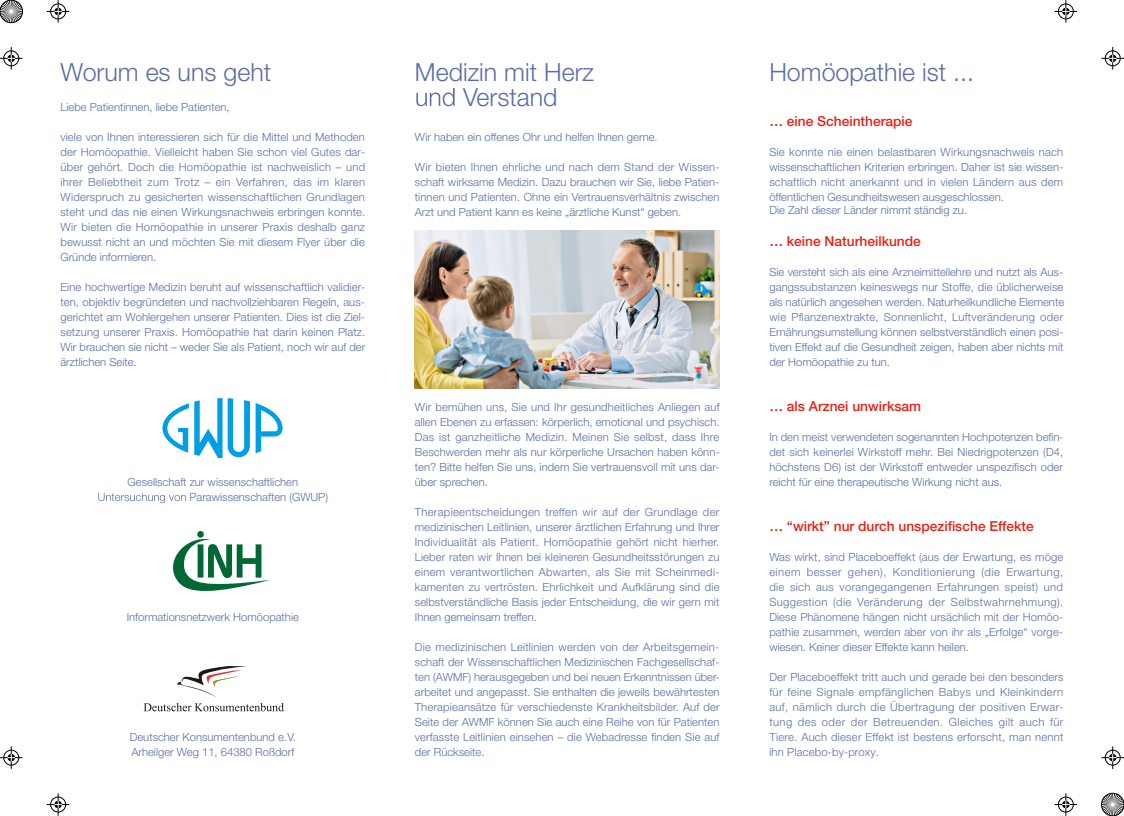
<style>
.page{position:relative;width:1124px;height:816px;background:#fff}
.page>*{position:absolute;margin:0;border:0;box-sizing:border-box;transform-origin:0 0}
.t1{font:300 25px/25px "Helvetica Neue LT Pro";color:#5a6ea5;text-align:center}
.t2{font:500 13.75px "Helvetica Neue LT Pro";color:#e52217}
.t3{font:300 11.25px/15px "Helvetica Neue LT Pro";color:#5a6ea5;text-align:justify}
</style>
<div class="page">
<svg style="left:173px;top:531px;width:97px;height:60px"></svg>
<svg style="left:144px;top:703px;width:140px;height:8px"></svg>
<svg style="left:177px;top:666px;width:70px;height:31px"></svg>
<svg style="left:416px;top:88px;width:38px;height:18px"></svg>
<svg style="left:98px;top:493px;width:88px;height:10px"></svg>
<img style="left:415px;top:231px;width:304px;height:157px">
<svg style="left:162px;top:398px;width:121px;height:60px"></svg>
<svg style="left:47px;top:0;width:22px;height:23px"></svg>
<svg style="left:1054px;top:0;width:23px;height:23px"></svg>
<svg style="left:47px;top:793px;width:22px;height:23px"></svg>
<svg style="left:1054px;top:793px;width:23px;height:23px"></svg>
<svg style="left:0;top:47px;width:22px;height:23px"></svg>
<svg style="left:0;top:746px;width:22px;height:23px"></svg>
<svg style="left:1101px;top:47px;width:23px;height:23px"></svg>
<svg style="left:1101px;top:746px;width:23px;height:23px"></svg>
<svg style="left:0;top:0;width:23px;height:24px"></svg>
<svg style="left:1101px;top:792px;width:23px;height:24px"></svg>
<h1 class="t1" style="left:60px;top:59px;width:212px">Worum es uns geht</h1>
<p class="t3" style="left:60px;top:99px;width:171px">Liebe Patientinnen, liebe Patienten,</p>
<p class="t3" style="left:60px;top:129px;width:306px">viele von Ihnen interessieren sich für die Mittel und Methoden der Homöopathie. Vielleicht haben Sie schon viel Gutes dar&shy;über gehört. Doch die Homöopathie ist nachweislich – und ihrer Beliebtheit zum Trotz – ein Verfahren, das im klaren Widerspruch zu gesicherten wissenschaftlichen Grundlagen steht und das nie einen Wirkungsnachweis erbringen konnte.<br>Wir bieten die Homöopathie in unserer Praxis deshalb ganz bewusst nicht an und möchten Sie mit diesem Flyer über die Gründe informieren.</p>
<p class="t3" style="left:60px;top:279px;width:306px">Eine hochwertige Medizin beruht auf wissenschaftlich validier&shy;ten, objektiv begründeten und nachvollziehbaren Regeln, aus&shy;gerichtet am Wohlergehen unserer Patienten. Dies ist die Ziel&shy;setzung unserer Praxis. Homöopathie hat darin keinen Platz.<br>Wir brauchen sie nicht – weder Sie als Patient, noch wir auf der ärztlichen Seite.</p>
<p class="t3" style="left:189px;top:474px;width:140px;text-indent:-62px">Gesellschaft zur wissenschaftlichen<br>Parawissenschaften (GWUP)</p>
<p class="t3" style="left:127px;top:609px;width:174px">Informationsnetzwerk Homöopathie</p>
<p class="t3" style="left:130px;top:729px;width:168px">Deutscher Konsumentenbund e.V.<br>Arheilger Weg 11, 64380 Roßdorf</p>
<h1 class="t1" style="left:415px;top:59px;width:181px">Medizin mit Herz<br>Verstand</h1>
<p class="t3" style="left:415px;top:129px;width:244px">Wir haben ein offenes Ohr und helfen Ihnen gerne.</p>
<p class="t3" style="left:415px;top:159px;width:306px">Wir bieten Ihnen ehrliche und nach dem Stand der Wissen&shy;schaft wirksame Medizin. Dazu brauchen wir Sie, liebe Patien&shy;tinnen und Patienten. Ohne ein Vertrauensverhältnis zwischen Arzt und Patient kann es keine „ärztliche Kunst“ geben.</p>
<p class="t3" style="left:415px;top:399px;width:306px">Wir bemühen uns, Sie und Ihr gesundheitliches Anliegen auf allen Ebenen zu erfassen: körperlich, emotional und psychisch.<br>Das ist ganzheitliche Medizin. Meinen Sie selbst, dass Ihre Beschwerden mehr als nur körperliche Ursachen haben könn&shy;ten? Bitte helfen Sie uns, indem Sie vertrauensvoll mit uns dar&shy;über sprechen.</p>
<p class="t3" style="left:415px;top:504px;width:306px">Therapieentscheidungen treffen wir auf der Grundlage der medizinischen Leitlinien, unserer ärztlichen Erfahrung und Ihrer Individualität als Patient. Homöopathie gehört nicht hierher.<br>Lieber raten wir Ihnen bei kleineren Gesundheitsstörungen zu einem verantwortlichen Abwarten, als Sie mit Scheinmedi&shy;kamenten zu vertrösten. Ehrlichkeit und Aufklärung sind die selbstverständliche Basis jeder Entscheidung, die wir gern mit Ihnen gemeinsam treffen.</p>
<p class="t3" style="left:415px;top:639px;width:306px">Die medizinischen Leitlinien werden von der Arbeitsgemein&shy;schaft der Wissenschaftlichen Medizinischen Fachgesellschaf&shy;ten (AWMF) herausgegeben und bei neuen Erkenntnissen über&shy;arbeitet und angepasst. Sie enthalten die jeweils bewährtesten Therapieansätze für verschiedenste Krankheitsbilder. Auf der Seite der AWMF können Sie auch eine Reihe von für Patienten verfasste Leitlinien einsehen – die Webadresse finden Sie auf der Rückseite.</p>
<h1 class="t1" style="left:769px;top:59px;width:206px">Homöopathie ist ...</h1>
<p class="t2" style="left:769px;top:113px;width:145px">… eine Scheintherapie</p>
<p class="t3" style="left:769px;top:144px;width:296px">Sie konnte nie einen belastbaren Wirkungsnachweis nach wissenschaftlichen Kriterien erbringen. Daher ist sie wissen&shy;schaftlich nicht anerkannt und in vielen Ländern aus dem öffentlichen Gesundheitswesen ausgeschlossen.</p>
<p class="t3" style="left:769px;top:203px;width:199px">Die Zahl dieser Länder nimmt ständig zu.</p>
<p class="t2" style="left:769px;top:233px;width:153px">… keine Naturheilkunde</p>
<p class="t3" style="left:769px;top:264px;width:296px">Sie versteht sich als eine Arzneimittellehre und nutzt als Aus&shy;gangssubstanzen keineswegs nur Stoffe, die üblicherweise als natürlich angesehen werden. Naturheilkundliche Elemente wie Pflanzenextrakte, Sonnenlicht, Luftveränderung oder Ernährungsumstellung können selbstverständlich einen posi&shy;tiven Effekt auf die Gesundheit zeigen, haben aber nichts mit der Homöopathie zu tun.</p>
<p class="t2" style="left:769px;top:398px;width:153px">… als Arznei unwirksam</p>
<p class="t3" style="left:769px;top:429px;width:295px">In den meist verwendeten sogenannten Hochpotenzen befin&shy;det sich keinerlei Wirkstoff mehr. Bei Niedrigpotenzen (D4, höchstens D6) ist der Wirkstoff entweder unspezifisch oder reicht für eine therapeutische Wirkung nicht aus.</p>
<p class="t2" style="left:769px;top:518px;width:266px">… “wirkt” nur durch unspezifische Effekte</p>
<p class="t3" style="left:769px;top:549px;width:296px">Was wirkt, sind Placeboeffekt (aus der Erwartung, es möge einem besser gehen), Konditionierung (die Erwartung, die sich aus vorangegangenen Erfahrungen speist) und Suggestion (die Veränderung der Selbstwahrnehmung).<br>Diese Phänomene hängen nicht ursächlich mit der Homöo&shy;pathie zusammen, werden aber von ihr als „Erfolge“ vorge&shy;wiesen. Keiner dieser Effekte kann heilen.</p>
<p class="t3" style="left:769px;top:669px;width:296px">Der Placeboeffekt tritt auch und gerade bei den besonders für feine Signale empfänglichen Babys und Kleinkindern auf, nämlich durch die Übertragung der positiven Erwar&shy;tung des oder der Betreuenden. Gleiches gilt auch für Tiere. Auch dieser Effekt ist bestens erforscht, man nennt ihn Placebo-by-proxy.</p>
</div>
